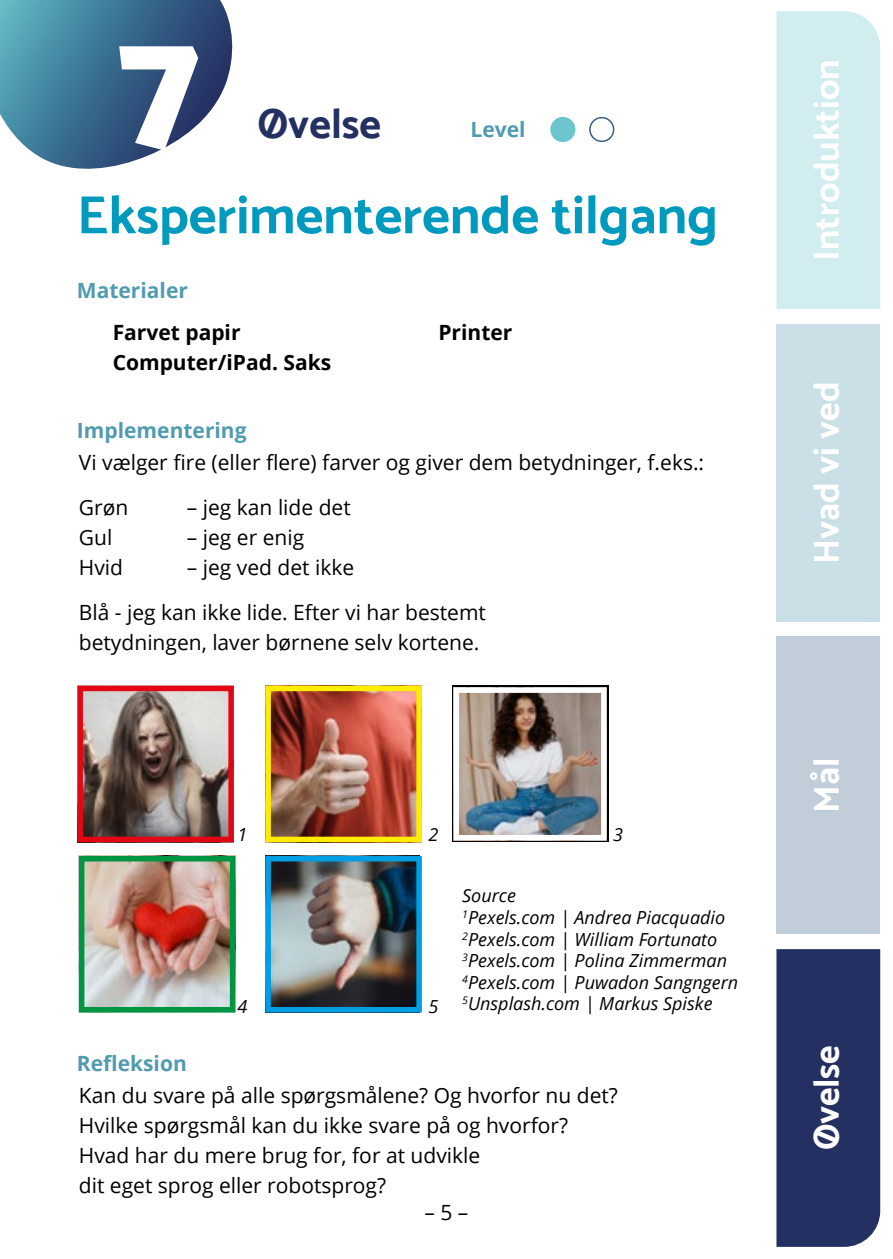
<style>
.page{position:relative;width:893px;height:1259px;background:#fff}
.page>*{position:absolute;margin:0;border:0;box-sizing:border-box;transform-origin:0 0}
.t1{font:900 162px "Catamaran";color:#fff}
.t2{font:700 54px "Catamaran";color:#009abf}
.t3{font:700 42px "Catamaran";color:#242f62}
.t4{font:700 36px "Catamaran";color:#fff}
.t5{font:21px/30px "Open Sans";color:#000}
.t6{font:700 21px "Open Sans";color:#509baf}
.t7{font:700 21px/30px "Open Sans";color:#000}
.t8{font:italic 18px/21.6px "Open Sans";color:#000}
</style>
<div class="page">
<div style="left:776px;top:949px;width:104px;height:297px;background:#242f62"></div>
<svg style="left:0;top:0;width:233px;height:169px;background:#557e9c"></svg>
<svg style="left:776px;top:11px;width:105px;height:923px;background:#cbdfe5"></svg>
<svg style="left:452px;top:685px;width:156px;height:157px"></svg>
<div style="left:550px;top:117px;width:25px;height:25px;background:#6cc4cc;border-radius:50%"></div>
<div style="left:589px;top:117px;width:25px;height:25px;border:1px solid #325c83;border-radius:50%"></div>
<img style="left:84px;top:692px;width:143px;height:143px">
<div style="left:77px;top:685px;width:157px;height:157px;border:6px solid #e30613"></div>
<img style="left:272px;top:692px;width:143px;height:143px">
<div style="left:265px;top:685px;width:157px;height:157px;border:6px solid #ffed00"></div>
<img style="left:461px;top:694px;width:139px;height:139px">
<div style="left:454px;top:687px;width:153px;height:153px;border:6px solid #fff"></div>
<img style="left:86px;top:863px;width:142px;height:142px">
<div style="left:79px;top:856px;width:156px;height:156px;border:6px solid #009641"></div>
<img style="left:272px;top:863px;width:143px;height:142px">
<div style="left:265px;top:856px;width:157px;height:156px;border:6px solid #009fe3"></div>
<h1 class="t1" style="left:118px;top:-13px;width:85px">7</h1>
<h3 class="t3" style="left:257px;top:99px;width:125px">Øvelse</h3>
<p class="t6" style="left:471px;top:115px;width:57px">Level</p>
<h2 class="t2" style="left:77px;top:183px;width:642px">Eksperimenterende tilgang</h2>
<p class="t6" style="left:77px;top:276px;width:112px">Materialer</p>
<p class="t7" style="left:113px;top:317px;width:220px">Farvet papir<br>Computer/iPad. Saks</p>
<p class="t7" style="left:438px;top:317px;width:75px">Printer</p>
<p class="t6" style="left:77px;top:415px;width:171px">Implementering</p>
<p class="t5" style="left:79px;top:447px;width:627px">Vi vælger fire (eller flere) farver og giver dem betydninger, f.eks.:</p>
<p class="t5" style="left:79px;top:492px;width:51px">Grøn</p>
<p class="t5" style="left:187px;top:492px;width:165px">– jeg kan lide det</p>
<p class="t5" style="left:79px;top:522px;width:35px">Gul</p>
<p class="t5" style="left:187px;top:522px;width:119px">– jeg er enig</p>
<p class="t5" style="left:79px;top:552px;width:46px">Hvid</p>
<p class="t5" style="left:187px;top:552px;width:169px">– jeg ved det ikke</p>
<p class="t5" style="left:79px;top:597px;width:409px">Blå - jeg kan ikke lide. Efter vi har bestemt betydningen, laver børnene selv kortene.</p>
<p class="t8" style="left:238px;top:823px;width:11px">1</p>
<p class="t8" style="left:429px;top:823px;width:11px">2</p>
<p class="t8" style="left:613px;top:823px;width:11px">3</p>
<p class="t6" style="left:77px;top:1048px;width:111px">Refleksion</p>
<p class="t8" style="left:238px;top:994px;width:11px">4</p>
<p class="t8" style="left:429px;top:994px;width:11px">5</p>
<p class="t8" style="left:462px;top:884px;width:277px">Source<br><sup>1</sup>Pexels.com | Andrea Piacquadio<br><sup>2</sup>Pexels.com | William Fortunato<br><sup>3</sup>Pexels.com | Polina Zimmerman<br><sup>4</sup>Pexels.com | Puwadon Sangngern<br><sup>5</sup>Unsplash.com | Markus Spiske</p>
<p class="t5" style="left:79px;top:1080px;width:540px">Kan du svare på alle spørgsmålene? Og hvorfor nu det?<br>Hvilke spørgsmål kan du ikke svare på og hvorfor?<br>Hvad har du mere brug for, for at udvikle<br>dit eget sprog eller robotsprog?</p>
<p class="t5" style="left:424px;top:1196px;width:45px">– 5 –</p>
<h3 class="t4" style="left:805px;top:261px;width:203px;rotate:-90deg">Introduktion</h3>
<h3 class="t4" style="left:805px;top:564px;width:183px;rotate:-90deg">Hvad vi ved</h3>
<h3 class="t4" style="left:805px;top:813px;width:57px;rotate:-90deg">Mål</h3>
<h3 class="t4" style="left:805px;top:1150px;width:106px;rotate:-90deg">Øvelse</h3>
</div>
